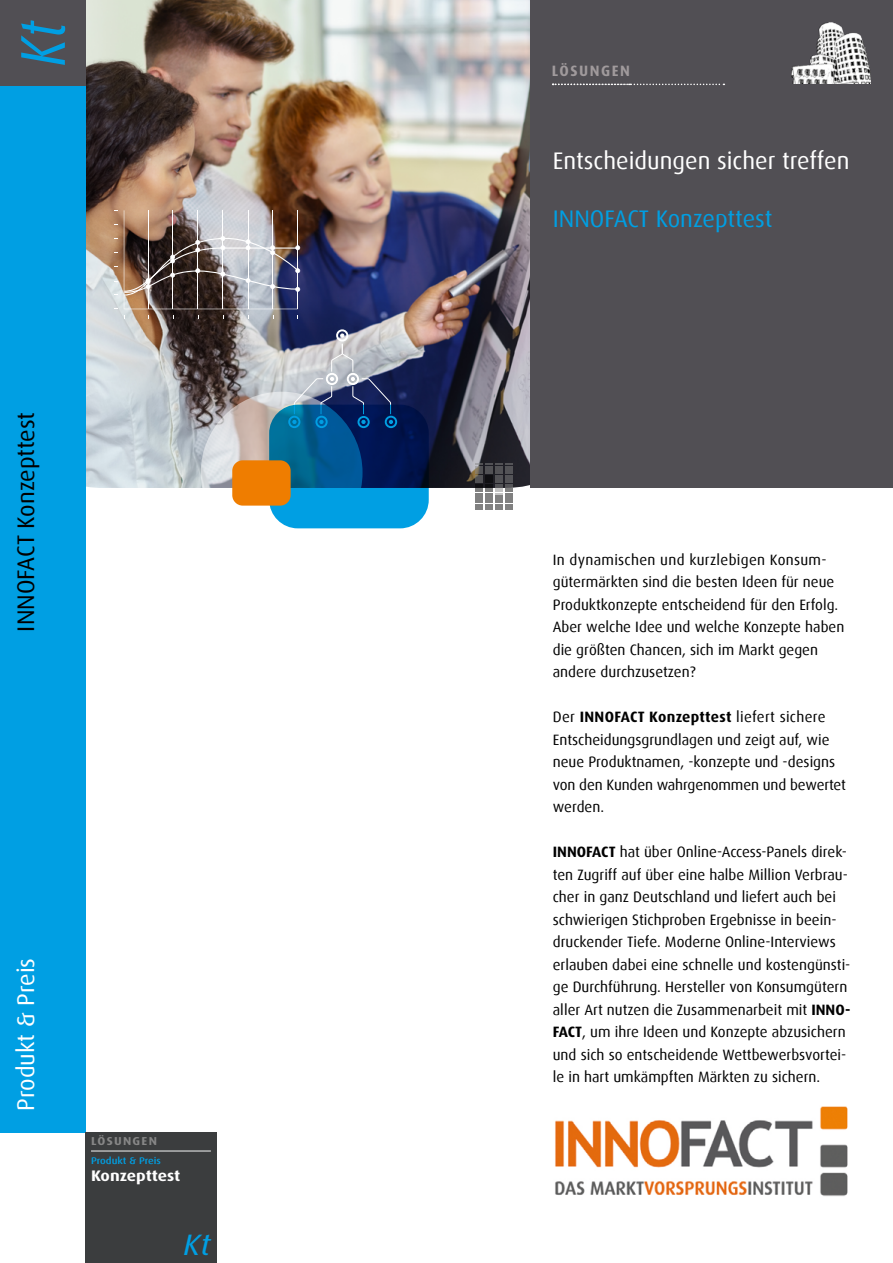
<style>
.page{position:relative;width:893px;height:1263px;background:#fff}
.page>*{position:absolute;margin:0;border:0;box-sizing:border-box;transform-origin:0 0}
.t1{font:italic 63.45px "Dax";color:#009fe3;scale:.84 1}
.t2{font:italic 29.55px "Dax";color:#009fe3;scale:1.1 1}
.t3{font:24px "Dax";color:#fff}
.t4{font:24px "Dax";color:#009fe3}
.t5{font:24px "Dax";color:#000}
.t6{font:700 15.3px "Dax";letter-spacing:-.005em;color:#fff;scale:1.1 1}
.t7{font:15px/22.5px "Dax";color:#000}
.t8{font:700 15px "Dax";letter-spacing:.1em;color:#a09a9c}
.t9{font:700 11.55px "Dax";letter-spacing:.1em;color:#878787;scale:1.1 1}
.t10{font:500 9.6px "Dax";color:#009fe3;scale:1.1 1}
.s1{font-weight:700}
</style>
<div class="page">
<img style="left:85px;top:0;width:446px;height:488px">
<div style="left:531px;top:0;width:362px;height:488px;background:#514f54"></div>
<div style="left:0;top:0;width:85px;height:1132px;background:#009fe3"></div>
<div style="left:0;top:0;width:85px;height:85px;background:#514f54"></div>
<div style="left:85px;top:1132px;width:132px;height:131px;background:#3b3d3e"></div>
<hr style="left:91px;top:1151px;width:120px;height:1px;background:#fff">
<svg style="left:553px;top:84px;width:171px;height:1px"></svg>
<svg style="left:201px;top:392px;width:162px;height:161px"></svg>
<img style="left:124px;top:210px;width:176px;height:99px">
<svg style="left:287px;top:328px;width:106px;height:79px;background:#8f94a8"></svg>
<svg style="left:475px;top:463px;width:37px;height:47px;background:#6d6d6f"></svg>
<svg style="left:269px;top:405px;width:160px;height:123px;background:#005c97"></svg>
<div style="left:232px;top:460px;width:59px;height:46px;background:#ef7d00;border-radius:10px"></div>
<img style="left:791px;top:22px;width:80px;height:61px">
<img style="left:555px;top:1106px;width:292px;height:91px">
<h1 class="t1" style="left:8px;top:67px;width:57px;rotate:-90deg">Kt</h1>
<h3 class="t5" style="left:13px;top:631px;width:221px;rotate:-90deg">INNOFACT Konzepttest</h3>
<h3 class="t3" style="left:13px;top:1111px;width:154px;rotate:-90deg">Produkt &amp; Preis</h3>
<p class="t9" style="left:91px;top:1134px;width:61px">LÖSUNGEN</p>
<p class="t10" style="left:91px;top:1155px;width:65px">Produkt &amp; Preis</p>
<p class="t6" style="left:91px;top:1167px;width:83px">Konzepttest</p>
<h2 class="t2" style="left:183px;top:1228px;width:27px">Kt</h2>
<p class="t8" style="left:552px;top:63px;width:80px">LÖSUNGEN</p>
<h3 class="t3" style="left:553px;top:148px;width:298px">Entscheidungen sicher treffen</h3>
<h3 class="t4" style="left:553px;top:205px;width:221px">INNOFACT Konzepttest</h3>
<p class="t7" style="left:553px;top:548px;width:293px">In dynamischen und kurzlebigen Konsum&shy;gütermärkten sind die besten Ideen für neue Produktkonzepte entscheidend für den Erfolg.<br>Aber welche Idee und welche Konzepte haben die größten Chancen, sich im Markt gegen andere durchzusetzen?</p>
<p class="t7" style="left:553px;top:706px;width:295px">Der <span class="s1">INNOFACT Konzepttest</span> liefert sichere Entscheidungsgrundlagen und zeigt auf, wie neue Produktnamen, -konzepte und -designs von den Kunden wahrgenommen und bewertet werden.</p>
<p class="t7" style="left:553px;top:841px;width:299px"><span class="s1">INNOFACT</span> hat über Online-Access-Panels direk&shy;ten Zugriff auf über eine halbe Million Verbrau&shy;cher in ganz Deutschland und liefert auch bei schwierigen Stichproben Ergebnisse in beein&shy;druckender Tiefe. Moderne Online-Interviews erlauben dabei eine schnelle und kostengünsti&shy;ge Durchführung. Hersteller von Konsumgütern aller Art nutzen die Zusammenarbeit mit <span class="s1">INNO-FACT</span>, um ihre Ideen und Konzepte abzusichern und sich so entscheidende Wettbewerbsvortei&shy;le in hart umkämpften Märkten zu sichern.</p>
</div>
